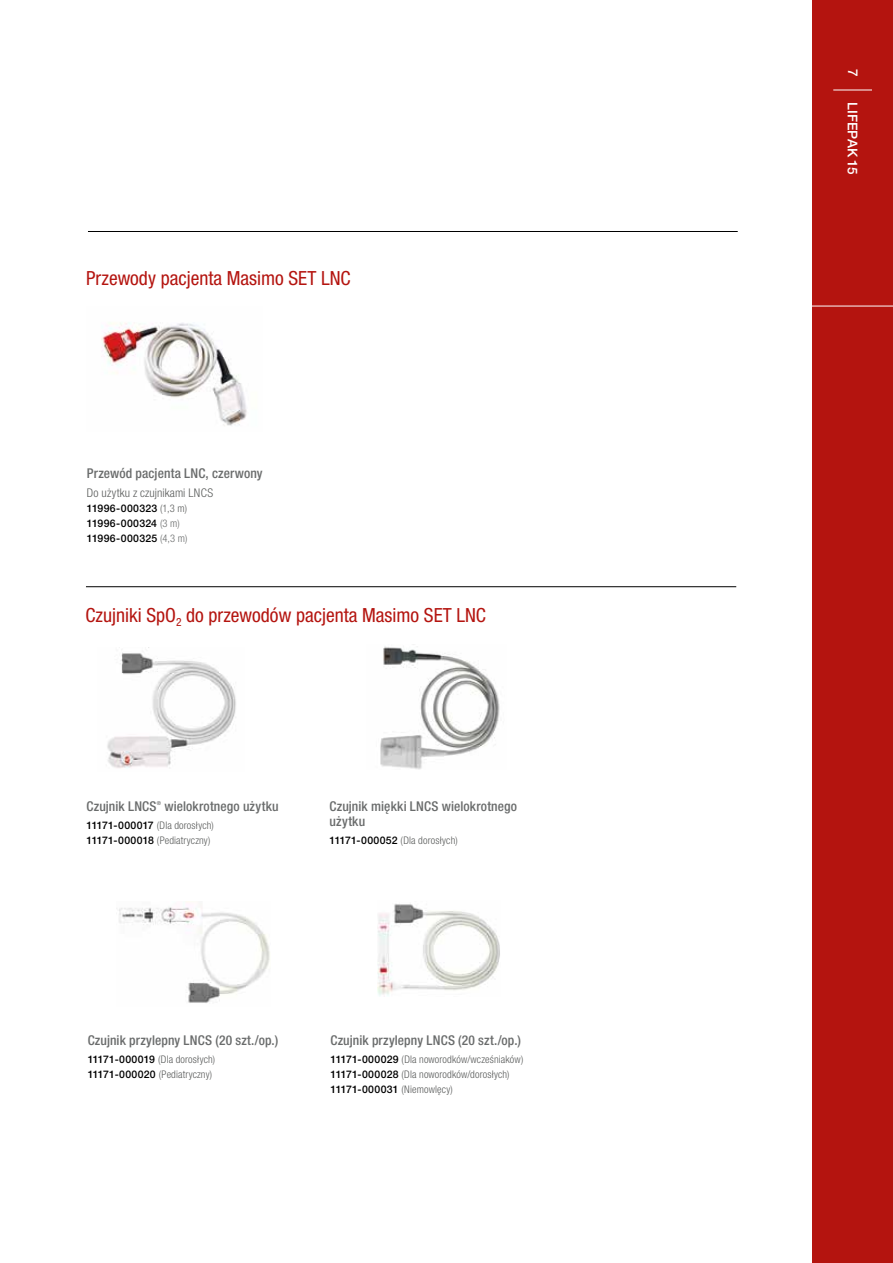
<style>
.page{position:relative;width:893px;height:1263px;background:#fff}
.page>*{position:absolute;margin:0;border:0;box-sizing:border-box;transform-origin:0 0}
.t1{font:condensed 19.5px "Helvetica Neue LTW1 G";color:#b4140f}
.t2{font:500 condensed 13.5px/15px "Helvetica Neue LTW1 G";letter-spacing:.01em;color:#6a6c6c}
.t3{font:500 13.5px "Helvetica Neue LTW1 G";letter-spacing:.005em;color:#fff}
.t4{font:300 condensed 12px "Helvetica Neue LTW1 G";letter-spacing:.015em;color:#5a5c5b}
.t5{font:300 condensed 10.5px/15px "Helvetica Neue LTW1 G";letter-spacing:.01em;color:#5a5c5b}
.t6{font:500 10.5px/15px "Helvetica Neue LTW1 G";letter-spacing:.025em;color:#000}
.t7{font:500 condensed 5.4px "Helvetica Neue LTW1 G";color:#6a6c6c}
.s1{font-weight:300;font-stretch:condensed;color:#5a5c5b}
.s2{font-weight:300;font-stretch:condensed;color:#6a6c6c}
.s3{font-weight:500;font-stretch:normal;color:#000}
</style>
<div class="page">
<div style="left:812px;top:0;width:81px;height:1263px;background:#b4140f"></div>
<hr style="left:833px;top:90px;width:39px;height:1px;background:#fff">
<hr style="left:805px;top:306px;width:88px;height:1px;background:#fff">
<hr style="left:88px;top:231px;width:650px;height:1px;background:#000">
<img style="left:101px;top:322px;width:146px;height:104px">
<img style="left:119px;top:901px;width:151px;height:102px">
<img style="left:377px;top:904px;width:123px;height:92px">
<hr style="left:86px;top:586px;width:650px;height:1px;background:#000">
<img style="left:107px;top:647px;width:129px;height:122px">
<img style="left:380px;top:646px;width:120px;height:124px">
<h1 class="t1" style="left:86px;top:267px;width:266px">Przewody pacjenta Masimo SET LNC</h1>
<p class="t2" style="left:87px;top:466px;width:177px">Przewód pacjenta LNC, czerwony</p>
<p class="t4" style="left:87px;top:485px;width:128px">Do użytku z czujnikami LNCS</p>
<p class="t6" style="left:87px;top:500px;width:102px">11996-000323 <span class="s1">(1,3 m)<br></span>11996-000324 <span class="s2">(3 m)<br></span>11996-000325 <span class="s2">(4,3 m)</span></p>
<h1 class="t1" style="left:85px;top:604px;width:402px">Czujniki SpO<sub>2</sub> do przewodów pacjenta Masimo SET LNC</h1>
<p class="t2" style="left:87px;top:798px;width:72px">Czujnik LNCS</p>
<p class="t7" style="left:157px;top:800px;width:6px">®</p>
<p class="t2" style="left:164px;top:798px;width:116px">wielokrotnego użytku</p>
<p class="t5" style="left:87px;top:818px;width:129px"><span class="s3">11171-000017</span> (Dla dorosłych)<br><span class="s3">11171-000018</span> (Pediatryczny)</p>
<p class="t2" style="left:330px;top:798px;width:189px">Czujnik miękki LNCS wielokrotnego użytku</p>
<p class="t5" style="left:330px;top:833px;width:130px"><span class="s3">11171-000052</span> (Dla dorosłych)</p>
<p class="t2" style="left:88px;top:1032px;width:192px">Czujnik przylepny LNCS (20 szt./op.)</p>
<p class="t5" style="left:88px;top:1052px;width:129px"><span class="s3">11171-000019</span> (Dla dorosłych)<br><span class="s3">11171-000020</span> (Pediatryczny)</p>
<p class="t2" style="left:330px;top:1032px;width:192px">Czujnik przylepny LNCS (20 szt./op.)</p>
<p class="t5" style="left:330px;top:1052px;width:194px"><span class="s3">11171-000029</span> (Dla noworodków/wcześniaków)<br><span class="s3">11171-000028</span> (Dla noworodków/dorosłych)<br><span class="s3">11171-000031</span> (Niemowlęcy)</p>
<p class="t3" style="left:861px;top:69px;width:9px;rotate:90deg">7</p>
<p class="t3" style="left:861px;top:102px;width:74px;rotate:90deg">LIFEPAK 15</p>
</div>
